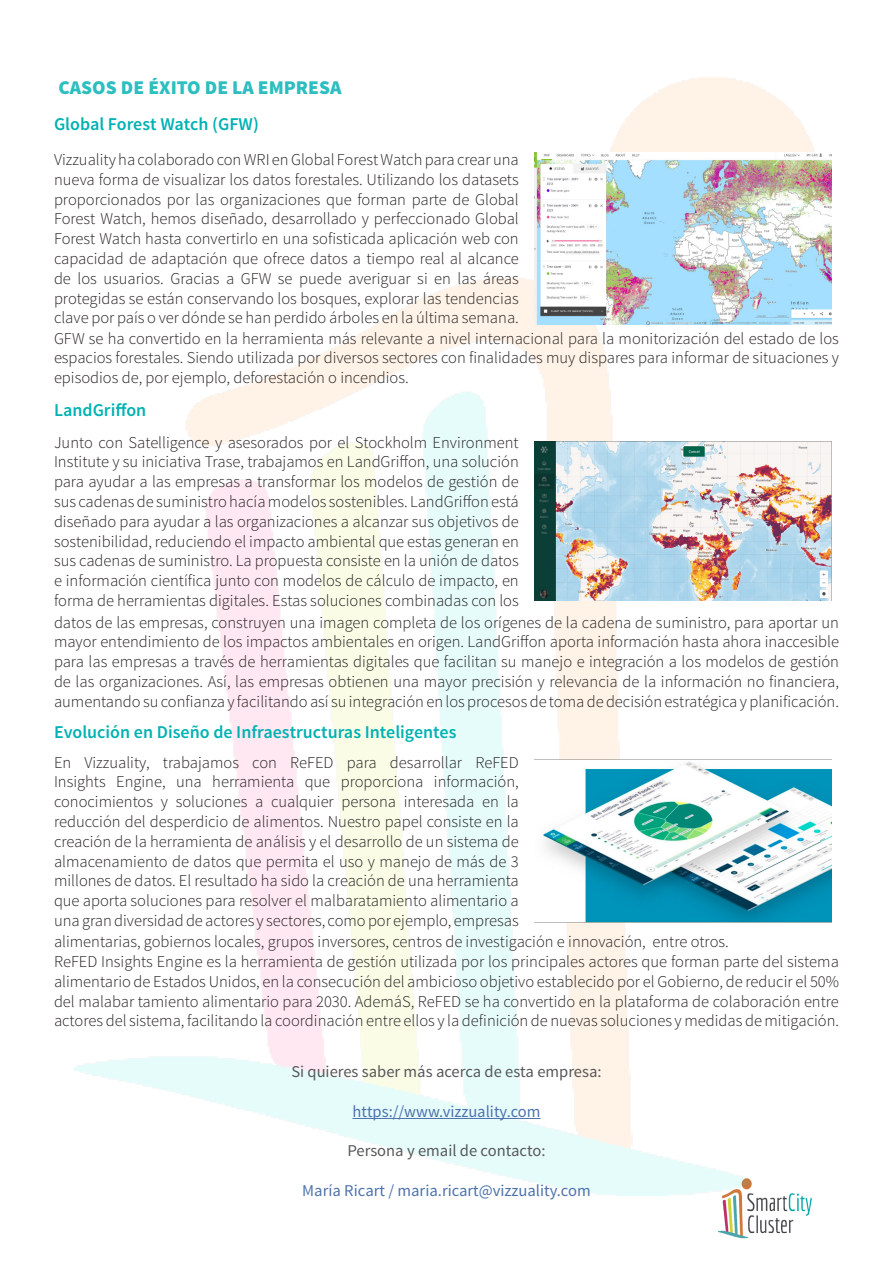
<style>
.page{position:relative;width:893px;height:1263px;background:#fff}
.page>*{position:absolute;margin:0;border:0;box-sizing:border-box;transform-origin:0 0}
.t1{font:900 19.5px "Source Sans Pro";color:#2cbec0}
.t2{font:600 18px "Source Sans Pro";color:#00b2b3}
.t3{font:300 16.5px/19.8px "Source Sans Pro";color:#231f20;text-align:justify}
.t4{font:16.5px "Source Sans Pro";color:#4d72ac}
.t5{font:16.5px "Source Sans Pro";color:#57585a}
</style>
<div class="page">
<img style="left:718px;top:1199px;width:94px;height:40px">
<img style="left:74px;top:77px;width:757px;height:1122px">
<hr style="left:352px;top:1118px;width:188px;height:1px;background:#4d72ac">
<img style="left:534px;top:153px;width:297px;height:172px">
<img style="left:534px;top:442px;width:297px;height:159px">
<img style="left:534px;top:760px;width:297px;height:163px">
<p class="t1" style="left:58px;top:75px;width:284px">CASOS DE ÉXITO DE LA EMPRESA</p>
<p class="t2" style="left:54px;top:112px;width:206px">Global Forest Watch (GFW)</p>
<p class="t3" style="left:54px;top:150px;width:466px">Vizzuality ha colaborado con WRI en Global Forest Watch para crear una nueva forma de visualizar los datos forestales. Utilizando los datasets proporcionados por las organizaciones que forman parte de Global Forest Watch, hemos diseñado, desarrollado y perfeccionado Global Forest Watch hasta convertirlo en una sofisticada aplicación web con capacidad de adaptación que ofrece datos a tiempo real al alcance de los usuarios. Gracias a GFW se puede averiguar si en las áreas protegidas se están conservando los bosques, explorar las tendencias clave por país o ver dónde se han perdido árboles en la última semana.</p>
<p class="t3" style="left:54px;top:328px;width:786px">GFW se ha convertido en la herramienta más relevante a nivel internacional para la monitorización del estado de los espacios forestales. Siendo utilizada por diversos sectores con finalidades muy dispares para informar de situaciones y episodios de, por ejemplo, deforestación o incendios.</p>
<p class="t2" style="left:54px;top:399px;width:94px">LandGriffon</p>
<p class="t3" style="left:54px;top:432px;width:466px">Junto con Satelligence y asesorados por el Stockholm Environment Institute y su iniciativa Trase, trabajamos en LandGriffon, una solución para ayudar a las empresas a transformar los modelos de gestión de sus cadenas de suministro hacía modelos sostenibles. LandGriffon está diseñado para ayudar a las organizaciones a alcanzar sus objetivos de sostenibilidad, reduciendo el impacto ambiental que estas generan en sus cadenas de suministro. La propuesta consiste en la unión de datos e información científica junto con modelos de cálculo de impacto, en forma de herramientas digitales. Estas soluciones combinadas con los</p>
<p class="t3" style="left:54px;top:612px;width:787px">datos de las empresas, construyen una imagen completa de los orígenes de la cadena de suministro, para aportar un mayor entendimiento de los impactos ambientales en origen. LandGriffon aporta información hasta ahora inaccesible para las empresas a través de herramientas digitales que facilitan su manejo e integración a los modelos de gestión de las organizaciones. Así, las empresas obtienen una mayor precisión y relevancia de la información no financiera, aumentando su confianza y facilitando así su integración en los procesos de toma de decisión estratégica y planificación.</p>
<p class="t2" style="left:54px;top:720px;width:404px">Evolución en Diseño de Infraestructuras Inteligentes</p>
<p class="t3" style="left:54px;top:752px;width:466px">En Vizzuality, trabajamos con ReFED para desarrollar ReFED Insights Engine, una herramienta que proporciona información, conocimientos y soluciones a cualquier persona interesada en la reducción del desperdicio de alimentos. Nuestro papel consiste en la creación de la herramienta de análisis y el desarrollo de un sistema de almacenamiento de datos que permita el uso y manejo de más de 3 millones de datos. El resultado ha sido la creación de una herramienta que aporta soluciones para resolver el malbaratamiento alimentario a una gran diversidad de actores y sectores, como por ejemplo, empresas</p>
<p class="t3" style="left:54px;top:932px;width:676px">alimentarias, gobiernos locales, grupos inversores, centros de investigación e innovación, entre otros.</p>
<p class="t3" style="left:54px;top:951px;width:787px">ReFED Insights Engine es la herramienta de gestión utilizada por los principales actores que forman parte del sistema alimentario de Estados Unidos, en la consecución del ambicioso objetivo establecido por el Gobierno, de reducir el 50% del malabar tamiento alimentario para 2030. AdemáS, ReFED se ha convertido en la plataforma de colaboración entre actores del sistema, facilitando la coordinación entre ellos y la definición de nuevas soluciones y medidas de mitigación.</p>
<p class="t5" style="left:291px;top:1061px;width:312px">Si quieres saber más acerca de esta empresa:</p>
<p class="t4" style="left:352px;top:1101px;width:190px">https://www.vizzuality.com</p>
<p class="t5" style="left:347px;top:1141px;width:199px">Persona y email de contacto:</p>
<p class="t4" style="left:302px;top:1180px;width:290px">María Ricart / maria.ricart@vizzuality.com</p>
</div>
